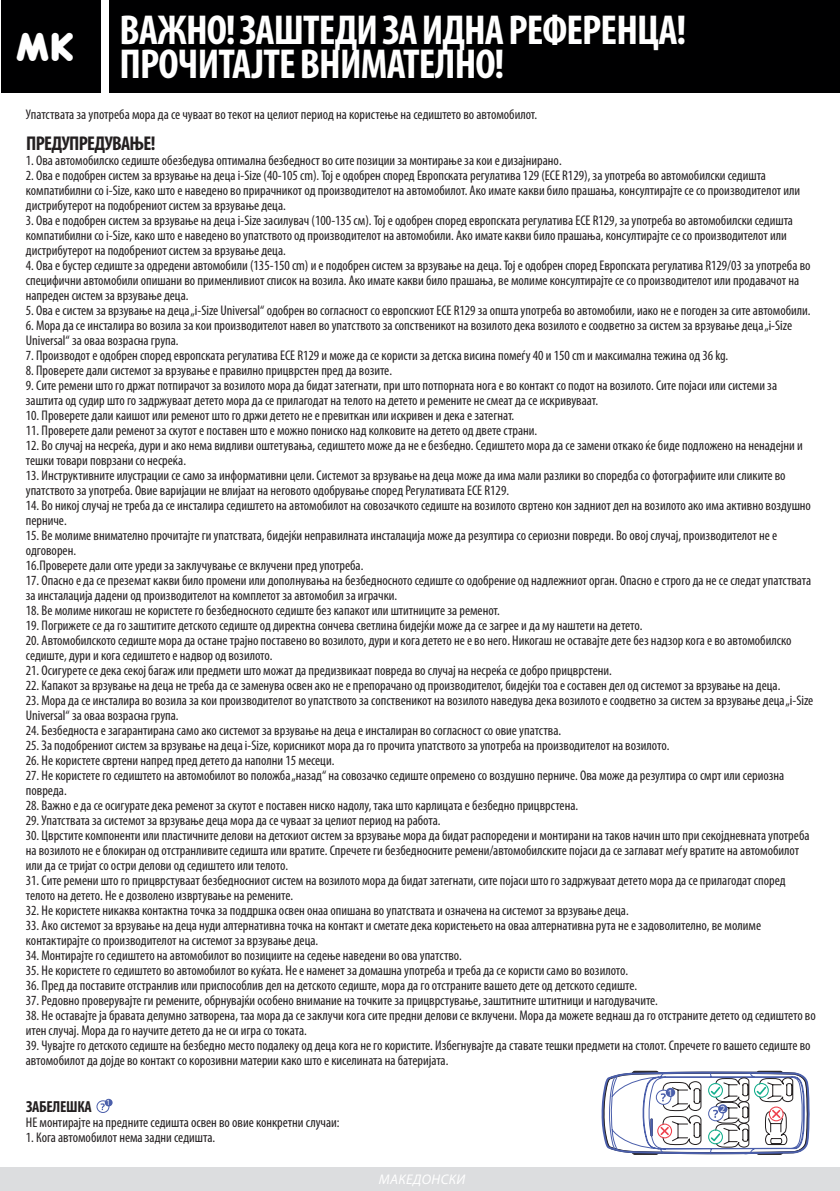
<style>
.page{position:relative;width:840px;height:1191px;background:#fff}
.page>*{position:absolute;margin:0;border:0;box-sizing:border-box;transform-origin:0 0}
.t1{font:700 condensed 42px "Myriad Pro";letter-spacing:-.02em;color:#fff}
.t2{font:36px "Dunkin";color:#fff}
.t3{font:700 condensed 20px "Myriad Pro";letter-spacing:-.03em;color:#231f20}
.t4{font:700 condensed 16px "Myriad Pro";letter-spacing:-.02em;color:#231f20}
.t5{font:condensed 14px/15px "Myriad Pro";color:#231f20}
.t6{font:italic 14px "Myriad Pro";letter-spacing:.02em;color:#fff}
.t7{font:9px "Averta PE";color:#fff}
.t8{font:7.6px "Averta PE";color:#fff}
</style>
<div class="page">
<div style="left:239px;top:0;width:600px;height:93px;background:#000001"></div>
<div style="left:142px;top:1167px;width:697px;height:24px;background:#dcdddf"></div>
<div style="left:109px;top:0;width:668px;height:93px;background:#000001"></div>
<div style="left:1px;top:0;width:100px;height:93px;background:#000001"></div>
<div style="left:0;top:1167px;width:777px;height:24px;background:#dcdddf"></div>
<svg style="left:602px;top:1070px;width:208px;height:85px"></svg>
<div style="left:96px;top:1100px;width:13px;height:13px;border:1px solid #4b5fab;border-radius:50%"></div>
<div style="left:105px;top:1098px;width:7px;height:8px;background:#4b5fab;border-radius:50%"></div>
<svg style="left:100px;top:1103px;width:5px;height:7px"></svg>
<p class="t2" style="left:17px;top:17px;width:61px">MK</p>
<p class="t1" style="left:119px;top:4px;width:568px">ВАЖНО! ЗАШТЕДИ ЗА ИДНА РЕФЕРЕНЦА!</p>
<p class="t1" style="left:119px;top:38px;width:386px">ПРОЧИТАЈТЕ ВНИМАТЕЛНО!</p>
<p class="t5" style="left:26px;top:106px;width:512px">Упатствата за употреба мора да се чуваат во текот на целиот период на користење на седиштето во автомобилот.</p>
<p class="t3" style="left:26px;top:131px;width:131px">ПРЕДУПРЕДУВАЊЕ!</p>
<p class="t5" style="left:26px;top:152px;width:537px">1. Ова автомобилско седиште обезбедува оптимална безбедност во сите позиции за монтирање за кои е дизајнирано.</p>
<p class="t5" style="left:26px;top:167px;width:775px">2. Ова е подобрен систем за врзување на деца i-Size (40-105 cm). Тој е одобрен според Европската регулатива 129 (ECE R129), за употреба во автомобилски седишта компатибилни со i-Size, како што е наведено во прирачникот од производителот на автомобилот. Ако имате какви било прашања, консултирајте се со производителот или дистрибутерот на подобрениот систем за врзување деца.</p>
<p class="t5" style="left:26px;top:212px;width:768px">3. Ова е подобрен систем за врзување на деца i-Size засилувач (100-135 см). Тој е одобрен според европската регулатива ECE R129, за употреба во автомобилски седишта компатибилни со i-Size, како што е наведено во упатството од производителот на автомобили. Ако имате какви било прашања, консултирајте се со производителот или дистрибутерот на подобрениот систем за врзување деца.</p>
<p class="t5" style="left:26px;top:257px;width:785px">4. Ова е бустер седиште за одредени автомобили (135-150 cm) и е подобрен систем за врзување на деца. Тој е одобрен според Европската регулатива R129/03 за употреба во специфични автомобили опишани во применливиот список на возила. Ако имате какви било прашања, ве молиме консултирајте се со производителот или продавачот на напреден систем за врзување деца.</p>
<p class="t5" style="left:26px;top:302px;width:785px">5. Ова е систем за врзување на деца „i-Size Universal“ одобрен во согласност со европскиот ECE R129 за општа употреба во автомобили, иако не е погоден за сите автомобили.</p>
<p class="t5" style="left:26px;top:317px;width:767px">6. Мора да се инсталира во возила за кои производителот навел во упатството за сопственикот на возилото дека возилото е соодветно за систем за врзување деца „i-Size<br>Universal“ за оваа возрасна група.</p>
<p class="t5" style="left:26px;top:347px;width:703px">7. Производот е одобрен според европската регулатива ECE R129 и може да се користи за детска висина помеѓу 40 и 150 cm и максимална тежина од 36 kg.</p>
<p class="t5" style="left:26px;top:362px;width:367px">8. Проверете дали системот за врзување е правилно прицврстен пред да возите.</p>
<p class="t5" style="left:26px;top:377px;width:752px">9. Сите ремени што го држат потпирачот за возилото мора да бидат затегнати, при што потпорната нога е во контакт со подот на возилото. Сите појаси или системи за заштита од судир што го задржуваат детето мора да се прилагодат на телото на детето и ремените не смеат да се искривуваат.</p>
<p class="t5" style="left:26px;top:407px;width:489px">10. Проверете дали каишот или ременот што го држи детето не е превиткан или искривен и дека е затегнат.</p>
<p class="t5" style="left:26px;top:422px;width:512px">11. Проверете дали ременот за скутот е поставен што е можно пониско над колковите на детето од двете страни.</p>
<p class="t5" style="left:26px;top:437px;width:777px">12. Во случај на несреќа, дури и ако нема видливи оштетувања, седиштето може да не е безбедно. Седиштето мора да се замени откако ќе биде подложено на ненадејни и тешки товари поврзани со несреќа.</p>
<p class="t5" style="left:26px;top:467px;width:760px">13. Инструктивните илустрации се само за информативни цели. Системот за врзување на деца може да има мали разлики во споредба со фотографиите или сликите во упатството за употреба. Овие варијации не влијаат на неговото одобрување според Регулативата ECE R129.</p>
<p class="t5" style="left:26px;top:497px;width:786px">14. Во никој случај не треба да се инсталира седиштето на автомобилот на совозачкото седиште на возилото свртено кон задниот дел на возилото ако има активно воздушно перниче.</p>
<p class="t5" style="left:26px;top:527px;width:752px">15. Ве молиме внимателно прочитајте ги упатствата, бидејќи неправилната инсталација може да резултира со сериозни повреди. Во овој случај, производителот не е одговорен.</p>
<p class="t5" style="left:26px;top:557px;width:339px">16.Проверете дали сите уреди за заклучување се вклучени пред употреба.</p>
<p class="t5" style="left:26px;top:572px;width:786px">17. Опасно е да се преземат какви било промени или дополнувања на безбедносното седиште со одобрение од надлежниот орган. Опасно е строго да не се следат упатствата за инсталација дадени од производителот на комплетот за автомобил за играчки.</p>
<p class="t5" style="left:26px;top:602px;width:475px">18. Ве молиме никогаш не користете го безбедносното седиште без капакот или штитниците за ременот.</p>
<p class="t5" style="left:26px;top:617px;width:617px">19. Погрижете се да го заштитите детското седиште од директна сончева светлина бидејќи може да се загрее и да му наштети на детето.</p>
<p class="t5" style="left:26px;top:632px;width:766px">20. Автомобилското седиште мора да остане трајно поставено во возилото, дури и кога детето не е во него. Никогаш не оставајте дете без надзор кога е во автомобилско седиште, дури и кога седиштето е надвор од возилото.</p>
<p class="t5" style="left:26px;top:662px;width:587px">21. Осигурете се дека секој багаж или предмети што можат да предизвикаат повреда во случај на несреќа се добро прицврстени.</p>
<p class="t5" style="left:26px;top:677px;width:755px">22. Капакот за врзување на деца не треба да се заменува освен ако не е препорачано од производителот, бидејќи тоа е составен дел од системот за врзување на деца.</p>
<p class="t5" style="left:26px;top:692px;width:788px">23. Мора да се инсталира во возила за кои производителот во упатството за сопственикот на возилото наведува дека возилото е соодветно за систем за врзување деца „i-Size<br>Universal“ за оваа возрасна група.</p>
<p class="t5" style="left:26px;top:722px;width:536px">24. Безбедноста е загарантирана само ако системот за врзување на деца е инсталиран во согласност со овие упатства.</p>
<p class="t5" style="left:26px;top:737px;width:644px">25. За подобрениот систем за врзување на деца i-Size, корисникот мора да го прочита упатството за употреба на производителот на возилото.</p>
<p class="t5" style="left:26px;top:752px;width:310px">26. Не користете свртени напред пред детето да наполни 15 месеци.</p>
<p class="t5" style="left:26px;top:767px;width:759px">27. Не користете го седиштето на автомобилот во положба „назад“ на совозачко седиште опремено со воздушно перниче. Ова може да резултира со смрт или сериозна повреда.</p>
<p class="t5" style="left:26px;top:797px;width:553px">28. Важно е да се осигурате дека ременот за скутот е поставен ниско надолу, така што карлицата е безбедно прицврстена.</p>
<p class="t5" style="left:26px;top:812px;width:416px">29. Упатствата за системот за врзување деца мора да се чуваат за целиот период на работа.</p>
<p class="t5" style="left:26px;top:827px;width:784px">30. Цврстите компоненти или пластичните делови на детскиот систем за врзување мора да бидат распоредени и монтирани на таков начин што при секојдневната употреба на возилото не е блокиран од отстранливите седишта или вратите. Спречете ги безбедносните ремени/автомобилските појаси да се заглават меѓу вратите на автомобилот или да се тријат со остри делови од седиштето или телото.</p>
<p class="t5" style="left:26px;top:872px;width:760px">31. Сите ремени што го прицврстуваат безбедносниот систем на возилото мора да бидат затегнати, сите појаси што го задржуваат детето мора да се прилагодат според телото на детето. Не е дозволено извртување на ремените.</p>
<p class="t5" style="left:26px;top:902px;width:604px">32. Не користете никаква контактна точка за поддршка освен онаа опишана во упатствата и означена на системот за врзување деца.</p>
<p class="t5" style="left:26px;top:917px;width:736px">33. Ако системот за врзување на деца нуди алтернативна точка на контакт и сметате дека користењето на оваа алтернативна рута не е задоволително, ве молиме контактирајте со производителот на системот за врзување деца.</p>
<p class="t5" style="left:26px;top:947px;width:437px">34. Монтирајте го седиштето на автомобилот во позициите на седење наведени во ова упатство.</p>
<p class="t5" style="left:26px;top:962px;width:603px">35. Не користете го седиштето во автомобилот во куќата. Не е наменет за домашна употреба и треба да се користи само во возилото.</p>
<p class="t5" style="left:26px;top:977px;width:612px">36. Пред да поставите отстранлив или приспособлив дел на детското седиште, мора да го отстраните вашето дете од детското седиште.</p>
<p class="t5" style="left:26px;top:992px;width:633px">37. Редовно проверувајте ги ремените, обрнувајќи особено внимание на точките за прицврстување, заштитните штитници и нагодувачите.</p>
<p class="t5" style="left:26px;top:1007px;width:791px">38. Не оставајте ја бравата делумно затворена, таа мора да се заклучи кога сите предни делови се вклучени. Мора да можете веднаш да го отстраните детето од седиштето во итен случај. Мора да го научите детето да не си игра со токата.</p>
<p class="t5" style="left:26px;top:1037px;width:785px">39. Чувајте го детското седиште на безбедно место подалеку од деца кога не го користите. Избегнувајте да ставате тешки предмети на столот. Спречете го вашето седиште во автомобилот да дојде во контакт со корозивни материи како што е киселината на батеријата.</p>
<p class="t4" style="left:26px;top:1096px;width:67px">ЗАБЕЛЕШКА</p>
<p class="t5" style="left:26px;top:1114px;width:315px">НЕ монтирајте на предните седишта освен во овие конкретни случаи:</p>
<p class="t5" style="left:26px;top:1129px;width:191px">1. Кога автомобилот нема задни седишта.</p>
<p class="t7" style="left:668px;top:1086px;width:5px">1</p>
<p class="t8" style="left:107px;top:1097px;width:4px">1</p>
<p class="t7" style="left:720px;top:1102px;width:6px">2</p>
<p class="t6" style="left:379px;top:1170px;width:88px">МАКЕДОНСКИ</p>
</div>
